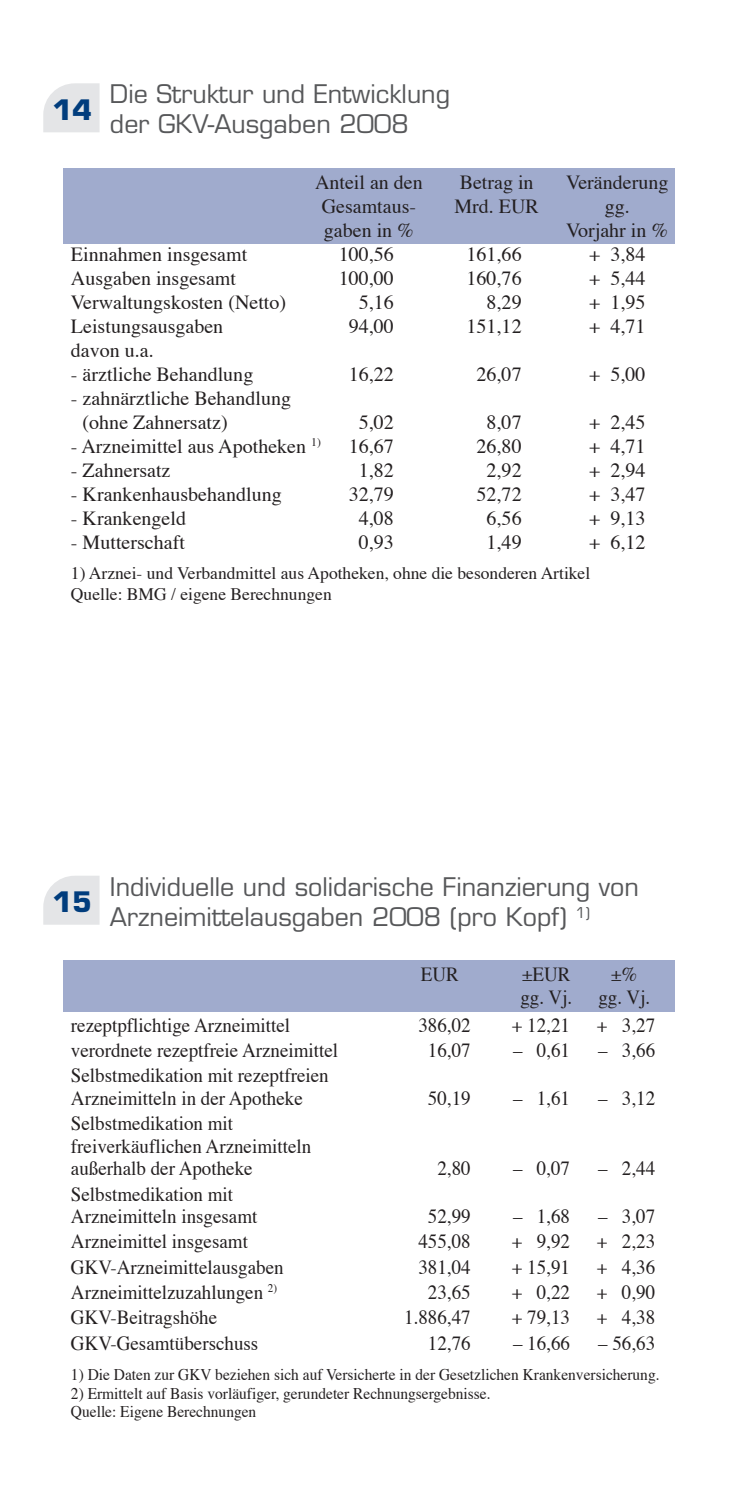
<style>
.page{position:relative;width:745px;height:1489px;background:#fff}
.page>*{position:absolute;margin:0;border:0;box-sizing:border-box;transform-origin:0 0}
.t1{font:700 27.5px "Eurostile";color:#013d7d}
.t2{font:25px/30px "Eurostile";color:#57585a}
.t3{font:20px/22.5px "Times";color:#231f20;scale:.95 1}
.t4{font:20px/24px "Times";color:#231f20}
.t5{font:17.5px/21px "Times";color:#231f20}
.t6{font:16.25px/18.8px "Times";color:#231f20;scale:.95 1}
</style>
<div class="page">
<div style="left:63px;top:168px;width:610px;height:75px;background:#a0abcd"></div>
<svg style="left:43px;top:83px;width:56px;height:49px;background:#e6e7e9"></svg>
<div style="left:63px;top:960px;width:610px;height:51px;background:#a0abcd"></div>
<svg style="left:43px;top:876px;width:56px;height:48px;background:#e6e7e8"></svg>
<p class="t2" style="left:110px;top:79px;width:341px">Die Struktur und Entwicklung der GKV-Ausgaben 2008</p>
<p class="t4" style="left:315px;top:168px;width:109px">Anteil an den</p>
<p class="t4" style="left:459px;top:168px;width:75px">Betrag in</p>
<p class="t4" style="left:565px;top:168px;width:104px">Veränderung</p>
<p class="t4" style="left:321px;top:192px;width:96px">Gesamtaus-</p>
<p class="t4" style="left:454px;top:192px;width:86px">Mrd. EUR</p>
<p class="t4" style="left:604px;top:192px;width:26px">gg.</p>
<p class="t4" style="left:324px;top:216px;width:91px">gaben in %</p>
<p class="t4" style="left:566px;top:216px;width:103px">Vorjahr in %</p>
<p class="t4" style="left:71px;top:240px;width:178px">Einnahmen insgesamt</p>
<p class="t4" style="left:339px;top:240px;width:56px">100,56</p>
<p class="t4" style="left:466px;top:240px;width:56px">161,66</p>
<p class="t4" style="left:589px;top:240px;width:58px">+ 3,84</p>
<p class="t4" style="left:71px;top:264px;width:166px">Ausgaben insgesamt</p>
<p class="t4" style="left:339px;top:264px;width:56px">100,00</p>
<p class="t4" style="left:466px;top:264px;width:56px">160,76</p>
<p class="t4" style="left:589px;top:264px;width:58px">+ 5,44</p>
<p class="t4" style="left:71px;top:288px;width:216px">Verwaltungskosten (Netto)</p>
<p class="t4" style="left:359px;top:288px;width:36px">5,16</p>
<p class="t4" style="left:486px;top:288px;width:36px">8,29</p>
<p class="t4" style="left:589px;top:288px;width:58px">+ 1,95</p>
<p class="t4" style="left:71px;top:312px;width:154px">Leistungsausgaben</p>
<p class="t4" style="left:349px;top:312px;width:46px">94,00</p>
<p class="t4" style="left:466px;top:312px;width:56px">151,12</p>
<p class="t4" style="left:589px;top:312px;width:58px">+ 4,71</p>
<p class="t4" style="left:71px;top:336px;width:84px">davon u.a.</p>
<p class="t4" style="left:71px;top:360px;width:184px">- ärztliche Behandlung</p>
<p class="t4" style="left:349px;top:360px;width:46px">16,22</p>
<p class="t4" style="left:476px;top:360px;width:46px">26,07</p>
<p class="t4" style="left:589px;top:360px;width:58px">+ 5,00</p>
<p class="t4" style="left:83px;top:384px;width:210px;text-indent:-12px">- zahnärztliche Behandlung (ohne Zahnersatz)</p>
<h1 class="t1" style="left:52px;top:92px;width:41px">14</h1>
<p class="t4" style="left:359px;top:408px;width:36px">5,02</p>
<p class="t4" style="left:486px;top:408px;width:36px">8,07</p>
<p class="t4" style="left:589px;top:408px;width:58px">+ 2,45</p>
<p class="t4" style="left:71px;top:432px;width:251px">- Arzneimittel aus Apotheken <sup>1)</sup></p>
<p class="t4" style="left:349px;top:432px;width:46px">16,67</p>
<p class="t4" style="left:476px;top:432px;width:46px">26,80</p>
<p class="t4" style="left:589px;top:432px;width:58px">+ 4,71</p>
<p class="t4" style="left:71px;top:456px;width:101px">- Zahnersatz</p>
<p class="t4" style="left:359px;top:456px;width:36px">1,82</p>
<p class="t4" style="left:486px;top:456px;width:36px">2,92</p>
<p class="t4" style="left:589px;top:456px;width:58px">+ 2,94</p>
<p class="t4" style="left:71px;top:480px;width:212px">- Krankenhausbehandlung</p>
<p class="t4" style="left:349px;top:480px;width:46px">32,79</p>
<p class="t4" style="left:476px;top:480px;width:46px">52,72</p>
<p class="t4" style="left:589px;top:480px;width:58px">+ 3,47</p>
<p class="t4" style="left:71px;top:504px;width:116px">- Krankengeld</p>
<p class="t4" style="left:359px;top:504px;width:36px">4,08</p>
<p class="t4" style="left:486px;top:504px;width:36px">6,56</p>
<p class="t4" style="left:589px;top:504px;width:58px">+ 9,13</p>
<p class="t4" style="left:71px;top:528px;width:115px">- Mutterschaft</p>
<p class="t4" style="left:359px;top:528px;width:36px">0,93</p>
<p class="t4" style="left:486px;top:528px;width:36px">1,49</p>
<p class="t4" style="left:589px;top:528px;width:58px">+ 6,12</p>
<p class="t5" style="left:71px;top:561px;width:520px">1) Arznei- und Verbandmittel aus Apotheken, ohne die besonderen Artikel<br>Quelle: BMG / eigene Berechnungen</p>
<p class="t2" style="left:110px;top:871px;width:530px">Individuelle und solidarische Finanzierung von<br>Arzneimittelausgaben 2008 (pro Kopf) <sup>1)</sup></p>
<p class="t3" style="left:420px;top:961px;width:41px">EUR</p>
<p class="t3" style="left:521px;top:961px;width:52px">±EUR</p>
<p class="t3" style="left:610px;top:961px;width:29px">±%</p>
<p class="t3" style="left:520px;top:983px;width:56px">gg. Vj.</p>
<p class="t3" style="left:598px;top:983px;width:56px">gg. Vj.</p>
<p class="t3" style="left:71px;top:1012px;width:232px">rezeptpflichtige Arzneimittel</p>
<p class="t3" style="left:418px;top:1012px;width:57px">386,02</p>
<p class="t3" style="left:511px;top:1012px;width:63px">+ 12,21</p>
<p class="t3" style="left:596px;top:1012px;width:63px">+ 3,27</p>
<p class="t3" style="left:71px;top:1037px;width:283px">verordnete rezeptfreie Arzneimittel</p>
<p class="t3" style="left:427px;top:1037px;width:47px">16,07</p>
<p class="t3" style="left:512px;top:1037px;width:62px">– 0,61</p>
<p class="t3" style="left:597px;top:1037px;width:62px">– 3,66</p>
<p class="t3" style="left:71px;top:1062px;width:273px">Selbstmedikation mit rezeptfreien<br>Arzneimitteln in der Apotheke</p>
<h1 class="t1" style="left:52px;top:884px;width:41px">15</h1>
<p class="t3" style="left:427px;top:1085px;width:47px">50,19</p>
<p class="t3" style="left:512px;top:1085px;width:62px">– 1,61</p>
<p class="t3" style="left:597px;top:1085px;width:62px">– 3,12</p>
<p class="t3" style="left:71px;top:1110px;width:254px">Selbstmedikation mit freiverkäuflichen Arzneimitteln außerhalb der Apotheke</p>
<p class="t3" style="left:71px;top:1180px;width:198px">Selbstmedikation mit<br>Arzneimitteln insgesamt</p>
<p class="t3" style="left:437px;top:1155px;width:36px">2,80</p>
<p class="t3" style="left:512px;top:1155px;width:62px">– 0,07</p>
<p class="t3" style="left:597px;top:1155px;width:62px">– 2,44</p>
<p class="t3" style="left:427px;top:1203px;width:47px">52,99</p>
<p class="t3" style="left:512px;top:1203px;width:62px">– 1,68</p>
<p class="t3" style="left:597px;top:1203px;width:62px">– 3,07</p>
<p class="t3" style="left:71px;top:1228px;width:188px">Arzneimittel insgesamt</p>
<p class="t3" style="left:418px;top:1228px;width:56px">455,08</p>
<p class="t3" style="left:511px;top:1228px;width:63px">+ 9,92</p>
<p class="t3" style="left:596px;top:1228px;width:63px">+ 2,23</p>
<p class="t3" style="left:71px;top:1253px;width:225px">GKV-Arzneimittelausgaben</p>
<p class="t3" style="left:418px;top:1253px;width:57px">381,04</p>
<p class="t3" style="left:511px;top:1253px;width:63px">+ 15,91</p>
<p class="t3" style="left:596px;top:1253px;width:63px">+ 4,36</p>
<p class="t3" style="left:71px;top:1279px;width:218px">Arzneimittelzuzahlungen <sup>2)</sup></p>
<p class="t3" style="left:427px;top:1279px;width:47px">23,65</p>
<p class="t3" style="left:511px;top:1279px;width:63px">+ 0,22</p>
<p class="t3" style="left:596px;top:1279px;width:63px">+ 0,90</p>
<p class="t3" style="left:71px;top:1304px;width:155px">GKV-Beitragshöhe</p>
<p class="t3" style="left:404px;top:1304px;width:72px">1.886,47</p>
<p class="t3" style="left:511px;top:1304px;width:63px">+ 79,13</p>
<p class="t3" style="left:596px;top:1304px;width:63px">+ 4,38</p>
<p class="t3" style="left:71px;top:1329px;width:199px">GKV-Gesamtüberschuss</p>
<p class="t3" style="left:427px;top:1329px;width:47px">12,76</p>
<p class="t3" style="left:512px;top:1329px;width:62px">– 16,66</p>
<p class="t3" style="left:597px;top:1329px;width:62px">– 56,63</p>
<p class="t6" style="left:71px;top:1363px;width:620px">1) Die Daten zur GKV beziehen sich auf Versicherte in der Gesetzlichen Krankenversicherung.</p>
<p class="t6" style="left:71px;top:1382px;width:443px">2) Ermittelt auf Basis vorläufiger, gerundeter Rechnungsergebnisse.<br>Quelle: Eigene Berechnungen</p>
</div>
